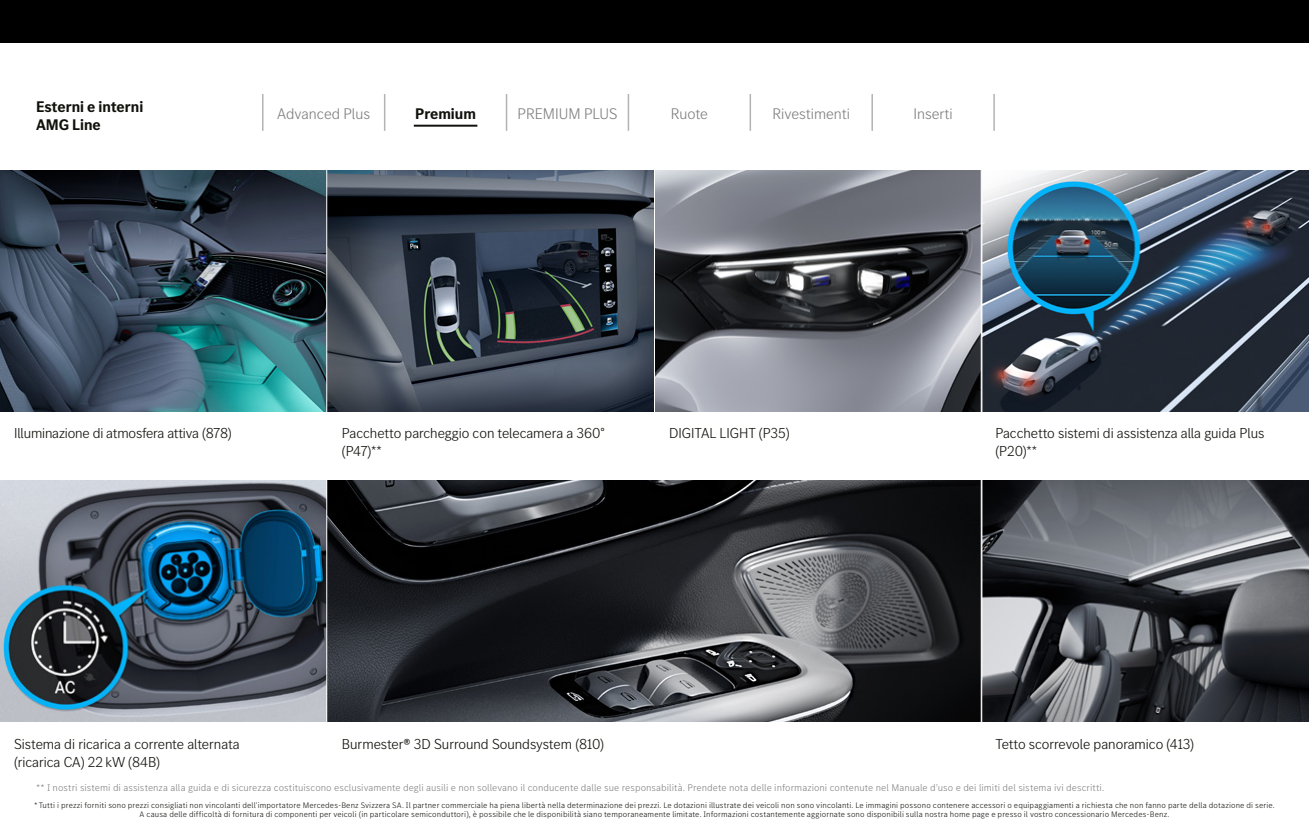
<style>
.page{position:relative;width:1309px;height:820px;background:#fff}
.page>*{position:absolute;margin:0;border:0;box-sizing:border-box;transform-origin:0 0}
.t1{font:300 16px "MB Corpo S Title";color:#808080}
.t2{font:700 16px/18px "MB Corpo S Title";color:#12120d}
.t3{font:300 15px/18px "MB Corpo S Title";color:#12120d}
.Legal_Preisliste{font:300 10px "MB Corpo S Text";letter-spacing:.005em;color:#808080}
.t4{font:300 8.2px/8.5px "MB Corpo S Text";letter-spacing:.01em;color:#12120d;text-align:center}
</style>
<div class="page">
<hr style="left:262px;top:94px;width:2px;height:37px;background:#b3b3b3">
<hr style="left:384px;top:94px;width:1px;height:37px;background:#b3b3b3">
<hr style="left:506px;top:94px;width:1px;height:37px;background:#b3b3b3">
<hr style="left:628px;top:94px;width:1px;height:37px;background:#b3b3b3">
<hr style="left:750px;top:94px;width:1px;height:37px;background:#b3b3b3">
<hr style="left:871px;top:94px;width:2px;height:37px;background:#b3b3b3">
<hr style="left:993px;top:94px;width:2px;height:37px;background:#b3b3b3">
<hr style="left:414px;top:125px;width:63px;height:2px;background:#12120d">
<img style="left:327px;top:170px;width:982px;height:241px">
<img style="left:0;top:481px;width:1309px;height:240px">
<svg style="left:0;top:170px;width:326px;height:241px;background:#354e5c"></svg>
<hr style="left:654px;top:170px;width:1px;height:306px;background:#fff">
<hr style="left:326px;top:170px;width:1px;height:568px;background:#fff">
<hr style="left:981px;top:170px;width:1px;height:568px;background:#fff">
<div style="left:0;top:0;width:1309px;height:43px;background:#000"></div>
<p class="t2" style="left:36px;top:97px;width:109px">Esterni e interni<br>AMG Line</p>
<p class="t1" style="left:277px;top:103px;width:94px">Advanced Plus</p>
<p class="t2" style="left:415px;top:104px;width:62px">Premium</p>
<p class="t1" style="left:518px;top:103px;width:101px">PREMIUM PLUS</p>
<p class="t1" style="left:671px;top:103px;width:39px">Ruote</p>
<p class="t1" style="left:773px;top:103px;width:79px">Rivestimenti</p>
<p class="t1" style="left:914px;top:103px;width:41px">Inserti</p>
<p class="t3" style="left:14px;top:423px;width:219px">Illuminazione di atmosfera attiva (878)</p>
<p class="t3" style="left:342px;top:423px;width:265px">Pacchetto parcheggio con telecamera a 360°</p>
<p class="t3" style="left:669px;top:423px;width:122px">DIGITAL LIGHT (P35)</p>
<p class="t3" style="left:342px;top:441px;width:41px">(P47)**</p>
<p class="t3" style="left:995px;top:423px;width:271px">Pacchetto sistemi di assistenza alla guida Plus (P20)**</p>
<p class="t3" style="left:995px;top:734px;width:200px">Tetto scorrevole panoramico (413)</p>
<p class="Legal_Preisliste" style="left:36px;top:781px;width:1070px">** I nostri sistemi di assistenza alla guida e di sicurezza costituiscono esclusivamente degli ausili e non sollevano il conducente dalle sue responsabilità. Prendete nota delle informazioni contenute nel Manuale d’uso e dei limiti del sistema ivi descritti.</p>
<p class="t4" style="left:34px;top:801px;width:1242px">* Tutti i prezzi forniti sono prezzi consigliati non vincolanti dell’importatore Mercedes-Benz Svizzera SA. Il partner commerciale ha piena libertà nella determinazione dei prezzi. Le dotazioni illustrate dei veicoli non sono vincolanti. Le immagini possono contenere accessori o equipaggiamenti a richiesta che non fanno parte della dotazione di serie.<br>A causa delle difficoltà di fornitura di componenti per veicoli (in particolare semiconduttori), è possibile che le disponibilità siano temporaneamente limitate. Informazioni costantemente aggiornate sono disponibili sulla nostra home page e presso il vostro concessionario Mercedes-Benz.</p>
<p class="t3" style="left:14px;top:734px;width:227px">Sistema di ricarica a corrente alternata</p>
<p class="t3" style="left:342px;top:734px;width:264px">Burmester® 3D Surround Soundsystem (810)</p>
<p class="t3" style="left:14px;top:752px;width:147px">(ricarica CA) 22 kW (84B)</p>
</div>
